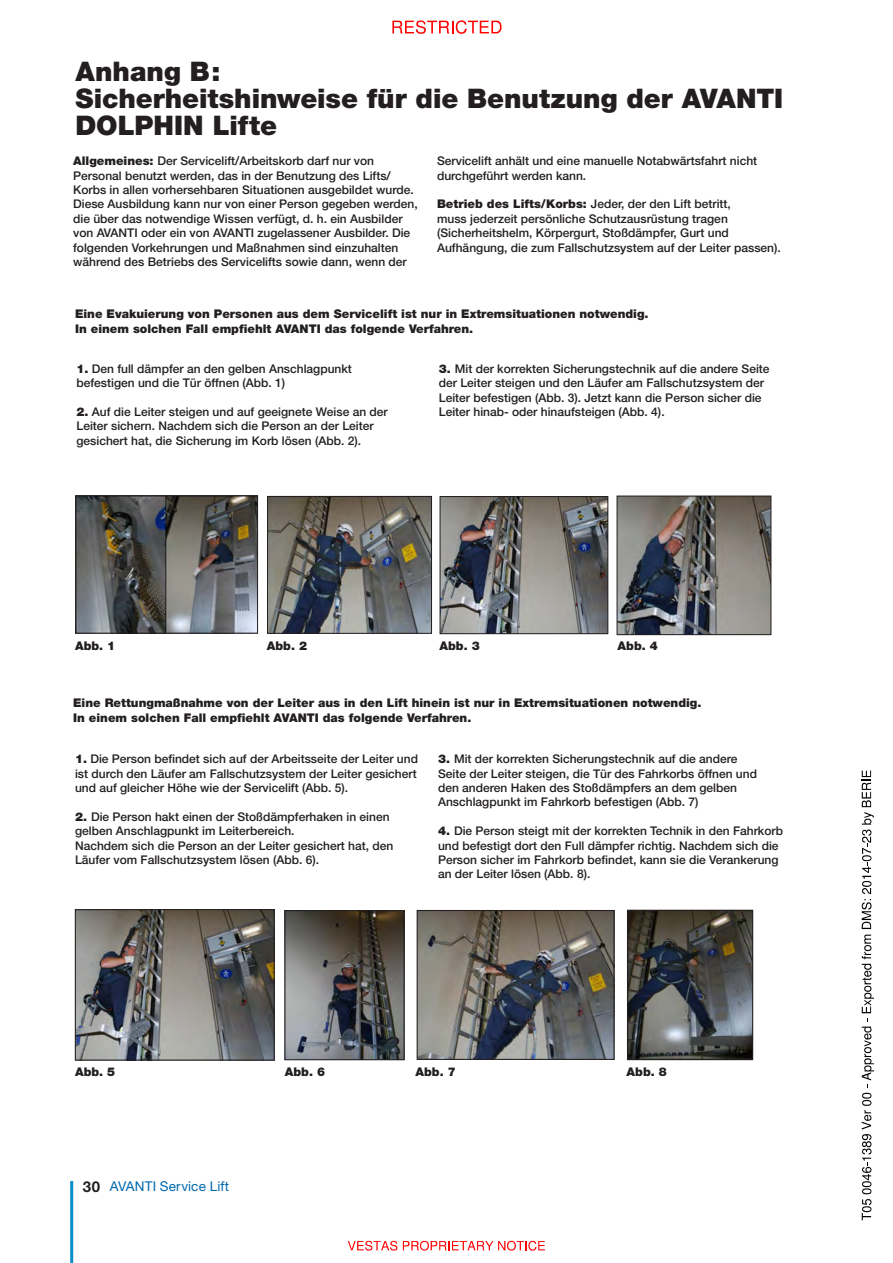
<style>
.page{position:relative;width:893px;height:1263px;background:#fff}
.page>*{position:absolute;margin:0;border:0;box-sizing:border-box;transform-origin:0 0}
.Headline_18_18_-_95{font:900 27px/27px "Helvetica Neue";letter-spacing:-.005em;color:#231f20}
.t1{font:13.5px "Helvetica Neue";letter-spacing:.01em;color:#0067aa}
.t2{font:500 12px/14.4px "Helvetica Neue";color:#231f20}
.t3{font:900 12px/14.4px "Helvetica Neue";color:#231f20}
.s1{font-weight:900}
.s2{font-weight:700;font-size:15px;color:#231f20}
</style>
<div class="page">
<hr style="left:70px;top:1181px;width:3px;height:82px;background:#0890cc">
<img style="left:441px;top:498px;width:165px;height:134px">
<div style="left:439px;top:496px;width:169px;height:138px;border:1px solid #231f20"></div>
<img style="left:618px;top:497px;width:151px;height:136px">
<div style="left:616px;top:495px;width:155px;height:140px;border:1px solid #231f20"></div>
<img style="left:77px;top:497px;width:179px;height:135px">
<div style="left:75px;top:495px;width:183px;height:139px;border:1px solid #231f20"></div>
<img style="left:269px;top:498px;width:161px;height:134px">
<div style="left:267px;top:496px;width:165px;height:138px;border:1px solid #231f20"></div>
<img style="left:286px;top:912px;width:117px;height:146px">
<div style="left:284px;top:910px;width:121px;height:150px;border:1px solid #231f20"></div>
<img style="left:77px;top:911px;width:196px;height:147px">
<div style="left:75px;top:909px;width:200px;height:151px;border:1px solid #231f20"></div>
<img style="left:419px;top:912px;width:194px;height:146px">
<div style="left:417px;top:910px;width:198px;height:150px;border:1px solid #231f20"></div>
<img style="left:629px;top:912px;width:122px;height:146px">
<div style="left:627px;top:910px;width:126px;height:150px;border:1px solid #231f20"></div>
<svg style="left:348px;top:1241px;width:49px;height:9px"></svg>
<svg style="left:403px;top:1241px;width:142px;height:9px"></svg>
<svg style="left:392px;top:20px;width:109px;height:14px"></svg>
<svg style="left:862px;top:935px;width:12px;height:285px"></svg>
<svg style="left:862px;top:770px;width:12px;height:159px"></svg>
<p class="Headline_18_18_-_95" style="left:75px;top:57px;width:709px">Anhang B:<br>Sicherheitshinweise für die Benutzung der AVANTI<br>DOLPHIN Lifte</p>
<p class="t2" style="left:73px;top:154px;width:346px"><span class="s1">Allgemeines:</span> Der Servicelift/Arbeitskorb darf nur von Personal benutzt werden, das in der Benutzung des Lifts/ Korbs in allen vorhersehbaren Situationen ausgebildet wurde.<br>Diese Ausbildung kann nur von einer Person gegeben werden, die über das notwendige Wissen verfügt, d. h. ein Ausbilder von AVANTI oder ein von AVANTI zugelassener Ausbilder. Die folgenden Vorkehrungen und Maßnahmen sind einzuhalten während des Betriebs des Servicelifts sowie dann, wenn der</p>
<p class="t2" style="left:437px;top:154px;width:322px">Servicelift anhält und eine manuelle Notabwärtsfahrt nicht durchgeführt werden kann.</p>
<p class="t2" style="left:437px;top:197px;width:345px"><span class="s1">Betrieb des Lifts/Korbs:</span> Jeder, der den Lift betritt,<br>muss jederzeit persönliche Schutzausrüstung tragen (Sicherheitshelm, Körpergurt, Stoßdämpfer, Gurt und Aufhängung, die zum Fallschutzsystem auf der Leiter passen).</p>
<p class="t3" style="left:75px;top:307px;width:575px">Eine Evakuierung von Personen aus dem Servicelift ist nur in Extremsituationen notwendig.</p>
<p class="t3" style="left:75px;top:321px;width:400px">In einem solchen Fall empfiehlt AVANTI das folgende Verfahren.</p>
<p class="t2" style="left:76px;top:361px;width:277px"><span class="s1">1.</span> Den full dämpfer an den gelben Anschlagpunkt</p>
<p class="t2" style="left:76px;top:375px;width:210px">befestigen und die Tür öffnen (Abb. 1)</p>
<p class="t2" style="left:76px;top:404px;width:313px"><span class="s1">2.</span> Auf die Leiter steigen und auf geeignete Weise an der<br>Leiter sichern. Nachdem sich die Person an der Leiter gesichert hat, die Sicherung im Korb lösen (Abb. 2).</p>
<p class="t2" style="left:439px;top:361px;width:332px"><span class="s1">3.</span> Mit der korrekten Sicherungstechnik auf die andere Seite der Leiter steigen und den Läufer am Fallschutzsystem der Leiter befestigen (Abb. 3). Jetzt kann die Person sicher die Leiter hinab- oder hinaufsteigen (Abb. 4).</p>
<p class="t3" style="left:75px;top:638px;width:42px">Abb. 1</p>
<p class="t3" style="left:267px;top:638px;width:42px">Abb. 2</p>
<p class="t3" style="left:439px;top:638px;width:42px">Abb. 3</p>
<p class="t3" style="left:618px;top:638px;width:42px">Abb. 4</p>
<p class="t3" style="left:73px;top:696px;width:630px">Eine Rettungmaßnahme von der Leiter aus in den Lift hinein ist nur in Extremsituationen notwendig.<br>In einem solchen Fall empfiehlt AVANTI das folgende Verfahren.</p>
<p class="t2" style="left:75px;top:752px;width:345px;text-align:justify"><span class="s1">1.</span> Die Person befindet sich auf der Arbeitsseite der Leiter und ist durch den Läufer am Fallschutzsystem der Leiter gesichert und auf gleicher Höhe wie der Servicelift (Abb. 5).</p>
<p class="t2" style="left:75px;top:809px;width:320px"><span class="s1">2.</span> Die Person hakt einen der Stoßdämpferhaken in einen gelben Anschlagpunkt im Leiterbereich.<br>Nachdem sich die Person an der Leiter gesichert hat, den Läufer vom Fallschutzsystem lösen (Abb. 6).</p>
<p class="t2" style="left:438px;top:752px;width:321px"><span class="s1">3.</span> Mit der korrekten Sicherungstechnik auf die andere Seite der Leiter steigen, die Tür des Fahrkorbs öffnen und den anderen Haken des Stoßdämpfers an dem gelben Anschlagpunkt im Fahrkorb befestigen (Abb. 7)</p>
<p class="t2" style="left:438px;top:824px;width:347px"><span class="s1">4.</span> Die Person steigt mit der korrekten Technik in den Fahrkorb und befestigt dort den Full dämpfer richtig. Nachdem sich die Person sicher im Fahrkorb befindet, kann sie die Verankerung an der Leiter lösen (Abb. 8).</p>
<p class="t3" style="left:75px;top:1064px;width:42px">Abb. 5</p>
<p class="t1" style="left:83px;top:1178px;width:148px"><span class="s2">30</span> AVANTI Service Lift</p>
<p class="t3" style="left:285px;top:1064px;width:42px">Abb. 6</p>
<p class="t3" style="left:415px;top:1064px;width:42px">Abb. 7</p>
<p class="t3" style="left:627px;top:1064px;width:42px">Abb. 8</p>
</div>
